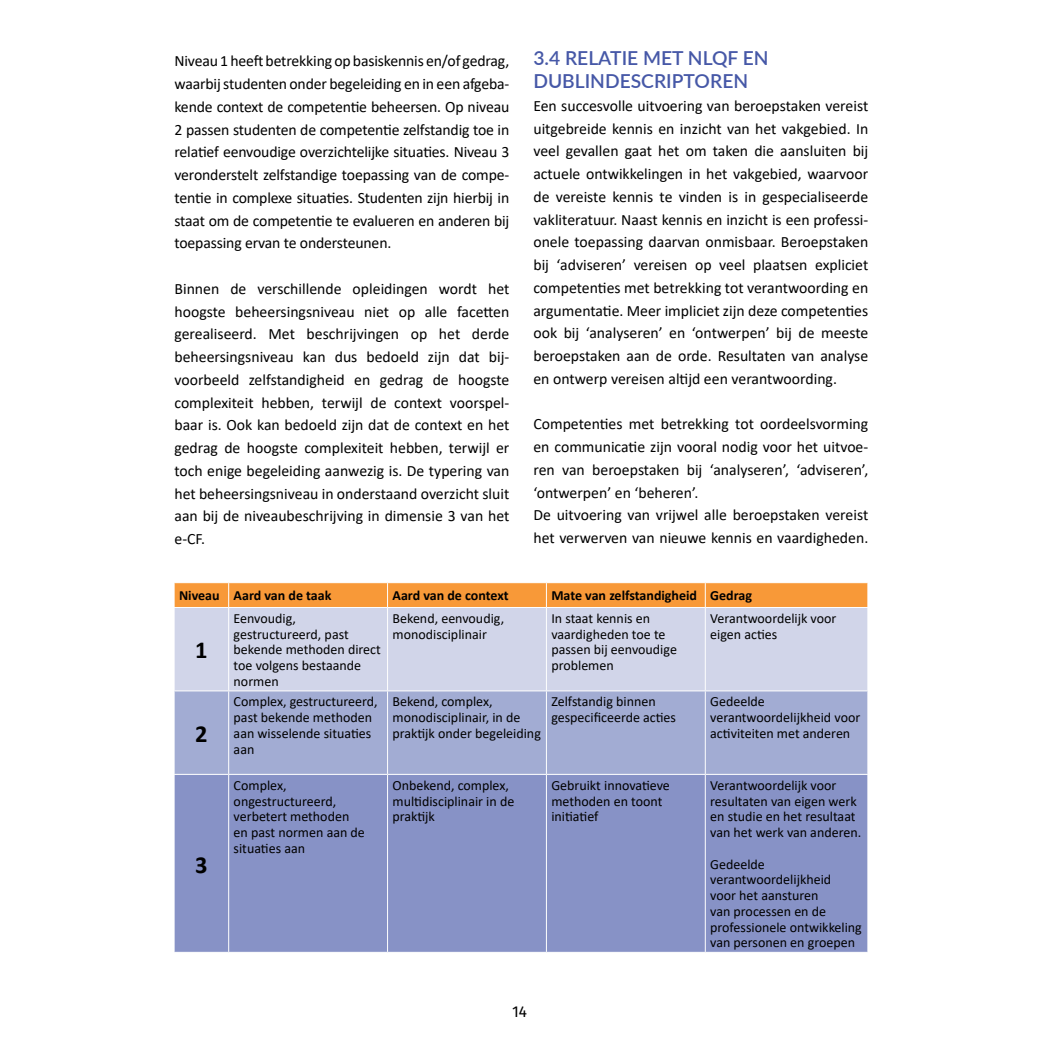
<style>
.page{position:relative;width:1042px;height:1042px;background:#fff}
.page>*{position:absolute;margin:0;border:0;box-sizing:border-box;transform-origin:0 0}
.t1{font:700 24.5px "Calibri";color:#000}
.t2{font:600 19.25px/23.1px "Lato";color:#4658a7}
.t3{font:15.75px/22.8px "Calibri";color:#000;text-align:justify}
.t4{font:15.75px "Fira Sans OT";color:#000}
.t5{font:14px/15.8px "Calibri";color:#000}
.t6{font:700 14px "Calibri";color:#000}
</style>
<div class="page">
<div style="left:175px;top:608px;width:692px;height:82px;background:#d1d5e9"></div>
<div style="left:175px;top:691px;width:692px;height:83px;background:#a2acd3"></div>
<div style="left:175px;top:775px;width:692px;height:177px;background:#8792c6"></div>
<div style="left:174px;top:583px;width:694px;height:24px;background:#f89938"></div>
<hr style="left:228px;top:608px;width:1px;height:82px;background:#fff">
<hr style="left:387px;top:608px;width:1px;height:82px;background:#fff">
<hr style="left:546px;top:608px;width:1px;height:82px;background:#fff">
<hr style="left:705px;top:608px;width:1px;height:82px;background:#fff">
<hr style="left:228px;top:691px;width:1px;height:83px;background:#fff">
<hr style="left:387px;top:691px;width:1px;height:83px;background:#fff">
<hr style="left:546px;top:691px;width:1px;height:83px;background:#fff">
<hr style="left:705px;top:691px;width:1px;height:83px;background:#fff">
<hr style="left:228px;top:775px;width:1px;height:177px;background:#fff">
<hr style="left:387px;top:775px;width:1px;height:177px;background:#fff">
<hr style="left:546px;top:775px;width:1px;height:177px;background:#fff">
<hr style="left:705px;top:775px;width:1px;height:177px;background:#fff">
<p class="t3" style="left:174px;top:49px;width:336px">Niveau 1 heeft betrekking op basiskennis en/of gedrag, waarbij studenten onder begeleiding en in een afgeba&shy;kende context de competentie beheersen. Op niveau 2 passen studenten de competentie zelfstandig toe in relatief eenvoudige overzichtelijke situaties. Niveau 3 veronderstelt zelfstandige toepassing van de compe&shy;tentie in complexe situaties. Studenten zijn hierbij in staat om de competentie te evalueren en anderen bij toepassing ervan te ondersteunen.</p>
<p class="t3" style="left:174px;top:277px;width:336px">Binnen de verschillende opleidingen wordt het hoogste beheersingsniveau niet op alle facetten gerealiseerd. Met beschrijvingen op het derde beheersingsniveau kan dus bedoeld zijn dat bij&shy;voorbeeld zelfstandigheid en gedrag de hoogste complexiteit hebben, terwijl de context voorspel&shy;baar is. Ook kan bedoeld zijn dat de context en het gedrag de hoogste complexiteit hebben, terwijl er toch enige begeleiding aanwezig is. De typering van het beheersingsniveau in onderstaand overzicht sluit aan bij de niveaubeschrijving in dimensie 3 van het e-CF.</p>
<p class="t2" style="left:533px;top:46px;width:237px">3.4 RELATIE MET NLQF EN<br>DUBLINDESCRIPTOREN</p>
<p class="t3" style="left:533px;top:94px;width:336px">Een succesvolle uitvoering van beroepstaken vereist uitgebreide kennis en inzicht van het vakgebied. In veel gevallen gaat het om taken die aansluiten bij actuele ontwikkelingen in het vakgebied, waarvoor de vereiste kennis te vinden is in gespecialiseerde vakliteratuur. Naast kennis en inzicht is een professi&shy;onele toepassing daarvan onmisbaar. Beroepstaken bij ‘adviseren’ vereisen op veel plaatsen expliciet competenties met betrekking tot verantwoording en argumentatie. Meer impliciet zijn deze competenties ook bij ‘analyseren’ en ‘ontwerpen’ bij de meeste beroepstaken aan de orde. Resultaten van analyse en ontwerp vereisen altijd een verantwoording.</p>
<p class="t3" style="left:533px;top:412px;width:336px;text-align:left">Competenties met betrekking tot oordeelsvorming en communicatie zijn vooral nodig voor het uitvoe&shy;ren van beroepstaken bij ‘analyseren’, ‘adviseren’, ‘ontwerpen’ en ‘beheren’.<br>De uitvoering van vrijwel alle beroepstaken vereist het verwerven van nieuwe kennis en vaardigheden.</p>
<p class="t6" style="left:179px;top:586px;width:154px">Niveau Aard van de taak</p>
<p class="t6" style="left:392px;top:586px;width:118px">Aard van de context</p>
<p class="t6" style="left:551px;top:586px;width:202px">Mate van zelfstandigheid Gedrag</p>
<h1 class="t1" style="left:195px;top:633px;width:14px">1</h1>
<p class="t5" style="left:234px;top:610px;width:149px">Eenvoudig, gestructureerd, past bekende methoden direct toe volgens bestaande normen</p>
<p class="t5" style="left:392px;top:610px;width:113px">Bekend, eenvoudig, monodisciplinair</p>
<p class="t5" style="left:551px;top:610px;width:127px">In staat kennis en vaardigheden toe te passen bij eenvoudige problemen</p>
<p class="t5" style="left:710px;top:610px;width:128px">Verantwoordelijk voor eigen acties</p>
<h1 class="t1" style="left:195px;top:716px;width:14px">2</h1>
<h1 class="t1" style="left:195px;top:847px;width:14px">3</h1>
<p class="t5" style="left:234px;top:693px;width:145px">Complex, gestructureerd, past bekende methoden aan wisselende situaties aan</p>
<p class="t5" style="left:392px;top:693px;width:150px">Bekend, complex, monodisciplinair, in de praktijk onder begeleiding</p>
<p class="t5" style="left:551px;top:693px;width:126px">Zelfstandig binnen gespecificeerde acties</p>
<p class="t5" style="left:710px;top:693px;width:152px">Gedeelde verantwoordelijkheid voor activiteiten met anderen</p>
<p class="t5" style="left:234px;top:777px;width:133px">Complex, ongestructureerd, verbetert methoden en past normen aan de situaties aan</p>
<p class="t5" style="left:392px;top:777px;width:123px">Onbekend, complex, multidisciplinair in de praktijk</p>
<p class="t5" style="left:551px;top:777px;width:120px">Gebruikt innovatieve methoden en toont initiatief</p>
<p class="t5" style="left:710px;top:777px;width:152px">Verantwoordelijk voor resultaten van eigen werk en studie en het resultaat van het werk van anderen.</p>
<p class="t5" style="left:710px;top:856px;width:153px">Gedeelde verantwoordelijkheid<br>voor het aansturen<br>van processen en de professionele ontwikkeling van personen en groepen</p>
<p class="t4" style="left:512px;top:1001px;width:16px">14</p>
</div>
